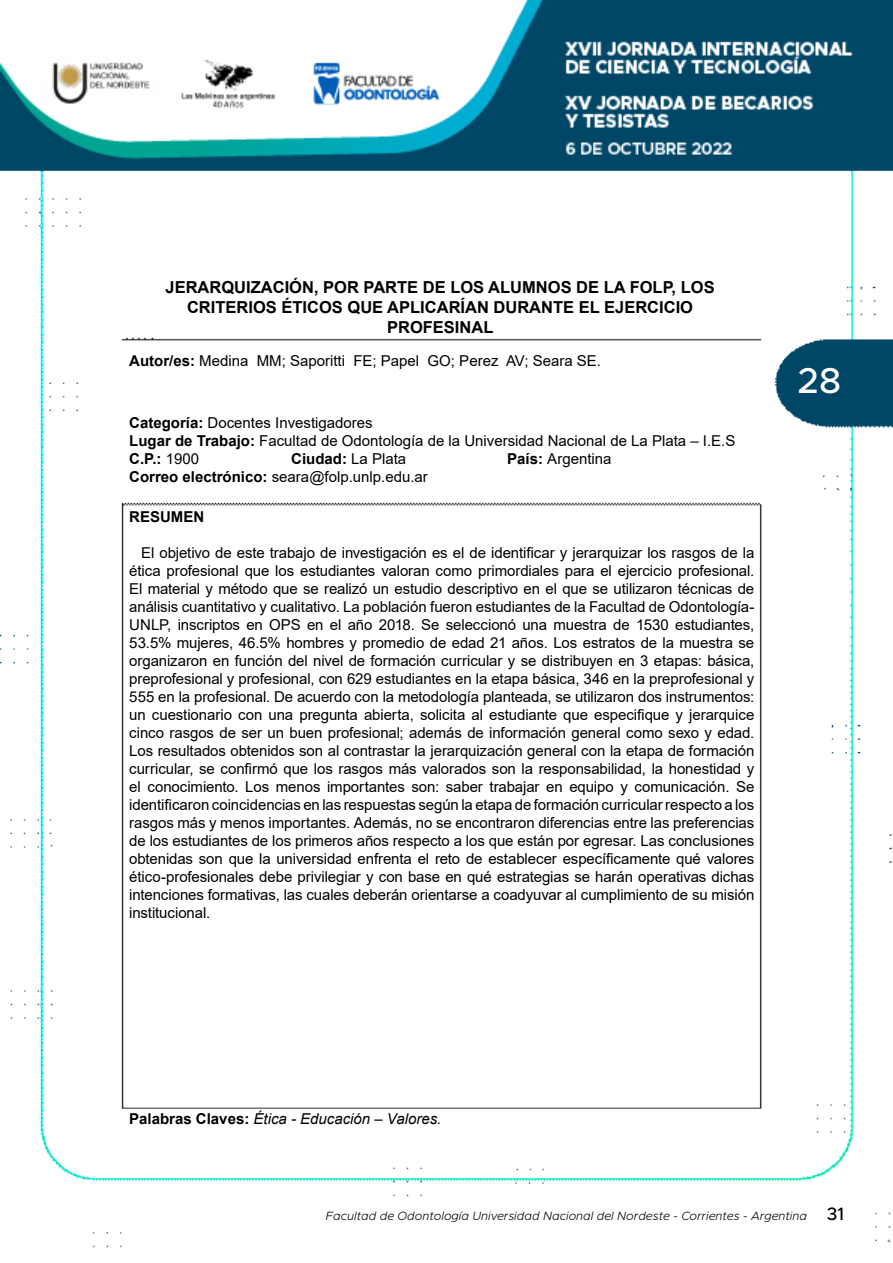
<style>
.page{position:relative;width:893px;height:1263px;background:#fff}
.page>*{position:absolute;margin:0;border:0;box-sizing:border-box;transform-origin:0 0}
.t1{font:500 36px "Metropolis";color:#fff}
.t2{font:500 18px "Metropolis";color:#000}
.t3{font:700 16.5px "Arial";color:#000}
.RESUMEN_2{font:15px/18px "Arial";color:#000;text-align:justify}
.t4{font:italic 15px "Arial";color:#000}
.t5{font:700 15px "Arial";color:#000}
.t6{font:italic 300 12px "Metropolis";color:#000}
.s1{font-weight:700}
.s2{font-weight:400}
.s3{font-weight:700;font-style:normal}
</style>
<div class="page">
<img style="left:0;top:0;width:893px;height:1248px">
<p class="t3" style="left:166px;top:276px;width:551px">JERARQUIZACIÓN, POR PARTE DE LOS ALUMNOS DE LA FOLP, LOS</p>
<p class="t3" style="left:187px;top:295px;width:508px">CRITERIOS ÉTICOS QUE APLICARÍAN DURANTE EL EJERCICIO</p>
<p class="t3" style="left:387px;top:315px;width:108px">PROFESINAL</p>
<p class="RESUMEN_2" style="left:129px;top:352px;width:473px"><span class="s1">Autor/es:</span> Medina MM; Saporitti FE; Papel GO; Perez AV; Seara SE.</p>
<p class="RESUMEN_2" style="left:129px;top:413px;width:245px"><span class="s1">Categoría:</span> Docentes Investigadores</p>
<p class="RESUMEN_2" style="left:129px;top:431px;width:608px"><span class="s1">Lugar de Trabajo:</span> Facultad de Odontología de la Universidad Nacional de La Plata – I.E.S</p>
<p class="t5" style="left:129px;top:448px;width:71px">C.P.: <span class="s2">1900</span></p>
<p class="t5" style="left:291px;top:448px;width:117px">Ciudad: <span class="s2">La Plata</span></p>
<p class="RESUMEN_2" style="left:507px;top:449px;width:106px"><span class="s1">País:</span> Argentina</p>
<p class="RESUMEN_2" style="left:129px;top:467px;width:300px"><span class="s1">Correo electrónico:</span> seara@folp.unlp.edu.ar</p>
<p class="t5" style="left:129px;top:506px;width:76px">RESUMEN</p>
<p class="RESUMEN_2" style="left:129px;top:543px;width:627px;text-indent:12px">El objetivo de este trabajo de investigación es el de identificar y jerarquizar los rasgos de la ética profesional que los estudiantes valoran como primordiales para el ejercicio profesional.<br>El material y método que se realizó un estudio descriptivo en el que se utilizaron técnicas de análisis cuantitativo y cualitativo. La población fueron estudiantes de la Facultad de Odontología-UNLP, inscriptos en OPS en el año 2018. Se seleccionó una muestra de 1530 estudiantes, 53.5% mujeres, 46.5% hombres y promedio de edad 21 años. Los estratos de la muestra se organizaron en función del nivel de formación curricular y se distribuyen en 3 etapas: básica, preprofesional y profesional, con 629 estudiantes en la etapa básica, 346 en la preprofesional y 555 en la profesional. De acuerdo con la metodología planteada, se utilizaron dos instrumentos: un cuestionario con una pregunta abierta, solicita al estudiante que especifique y jerarquice cinco rasgos de ser un buen profesional; además de información general como sexo y edad.<br>Los resultados obtenidos son al contrastar la jerarquización general con la etapa de formación curricular, se confirmó que los rasgos más valorados son la responsabilidad, la honestidad y el conocimiento. Los menos importantes son: saber trabajar en equipo y comunicación. Se identificaron coincidencias en las respuestas según la etapa de formación curricular respecto a los rasgos más y menos importantes. Además, no se encontraron diferencias entre las preferencias de los estudiantes de los primeros años respecto a los que están por egresar. Las conclusiones obtenidas son que la universidad enfrenta el reto de establecer específicamente qué valores ético-profesionales debe privilegiar y con base en qué estrategias se harán operativas dichas intenciones formativas, las cuales deberán orientarse a coadyuvar al cumplimiento de su misión institucional.</p>
<p class="t1" style="left:798px;top:358px;width:45px">28</p>
<p class="t4" style="left:129px;top:1109px;width:314px"><span class="s3">Palabras Claves:</span> Ética - Educación – Valores.</p>
<p class="t6" style="left:326px;top:1208px;width:483px">Facultad de Odontología Universidad Nacional del Nordeste - Corrientes - Argentina</p>
<p class="t2" style="left:827px;top:1202px;width:19px">31</p>
</div>
